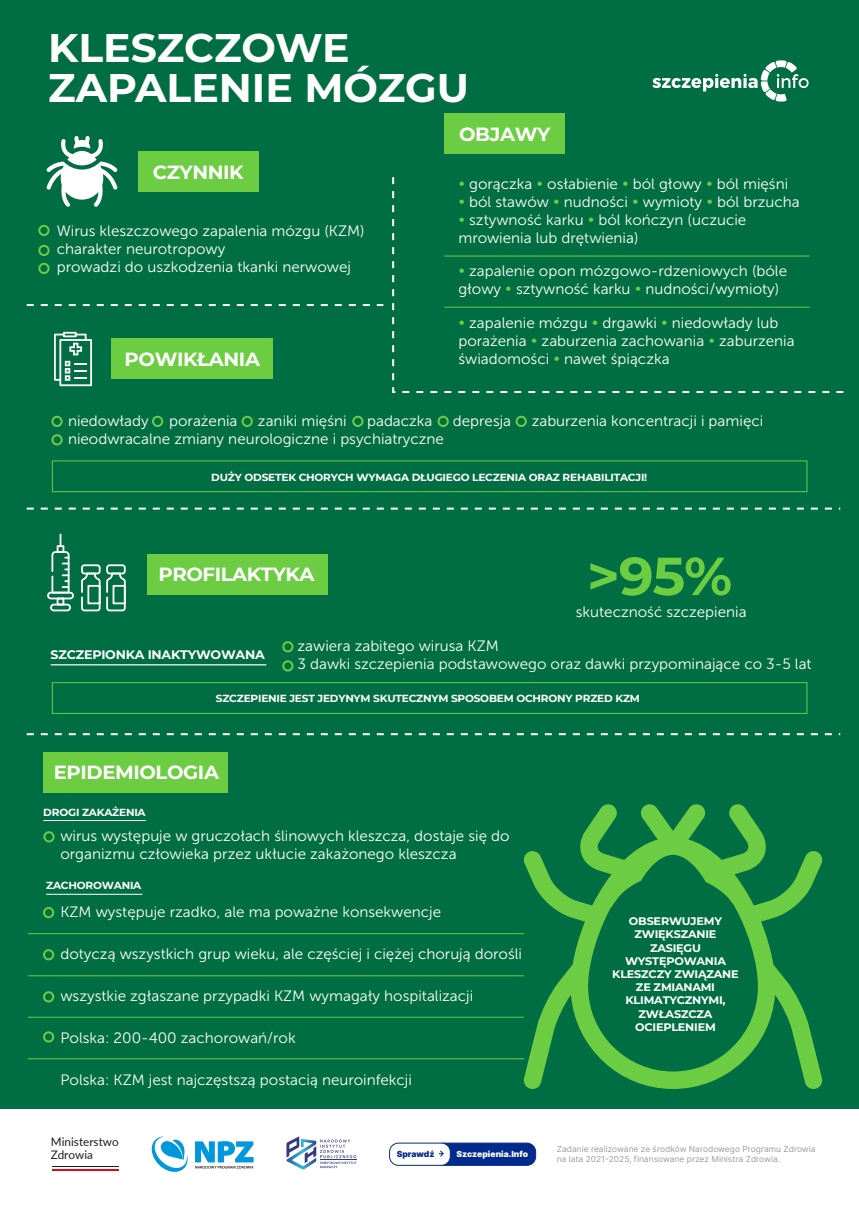
<style>
.page{position:relative;width:859px;height:1208px;background:#fff}
.page>*{position:absolute;margin:0;border:0;box-sizing:border-box;transform-origin:0 0}
.t1{font:700 53.4px "Montserrat";color:#6ccd42}
.t2{font:700 40px/40px "Montserrat";color:#fff}
.t3{font:700 19.1px "Montserrat";letter-spacing:-.02em;color:#fff}
.t4{font:15px/18px "Museo Sans 300";color:#fff}
.t5{font:700 12.4px "Montserrat";letter-spacing:-.02em;color:#fff}
.t6{font:11.7px/13.1px "Lato";color:#1d1d1b}
.t7{font:700 11px/13.2px "Montserrat";letter-spacing:-.02em;color:#fff;text-align:center}
.t8{font:700 10.3px "Montserrat";letter-spacing:-.02em;color:#fff}
.t9{font:8.3px/10px "Inter";color:#9d9d9c}
.t10{font:900 8.3px "Inter";color:#fff}
.t11{font:900 8.3px "Inter";color:#002a8c}
.s1{color:#6ccd42}
</style>
<div class="page">
<div style="left:0;top:0;width:859px;height:1123px;background:#006e42"></div>
<div style="left:444px;top:113px;width:121px;height:41px;background:#6ccd42"></div>
<div style="left:0;top:1109px;width:859px;height:99px;background:#fff"></div>
<svg style="left:151px;top:1136px;width:37px;height:36px"></svg>
<svg style="left:195px;top:1141px;width:59px;height:27px"></svg>
<svg style="left:286px;top:1136px;width:70px;height:33px"></svg>
<hr style="left:52px;top:1168px;width:67px;height:2px;background:#e30613">
<hr style="left:52px;top:1166px;width:67px;height:1px;background:#1d1d1b">
<div style="left:434px;top:1143px;width:102px;height:22px;background:#002a8c;border-radius:9px"></div>
<div style="left:434px;top:1142px;width:102px;height:23px;border:1px solid #002a8c;border-radius:9px"></div>
<div style="left:390px;top:1143px;width:60px;height:22px;background:#fff;border-radius:9px"></div>
<div style="left:389px;top:1142px;width:62px;height:23px;border:1px solid #002a8c;border-radius:9px"></div>
<svg style="left:439px;top:1150px;width:5px;height:7px"></svg>
<svg style="left:652px;top:60px;width:157px;height:42px"></svg>
<div style="left:44px;top:752px;width:184px;height:40px;background:#6ccd42"></div>
<div style="left:147px;top:554px;width:181px;height:40px;background:#6ccd42"></div>
<div style="left:50px;top:603px;width:21px;height:8px;border:2px solid #fff;border-radius:3px"></div>
<div style="left:47px;top:591px;width:27px;height:8px;border:2px solid #fff;border-radius:3px"></div>
<div style="left:57px;top:597px;width:7px;height:8px;border:2px solid #fff"></div>
<svg style="left:51px;top:534px;width:19px;height:60px"></svg>
<svg style="left:81px;top:574px;width:45px;height:38px"></svg>
<div style="left:81px;top:564px;width:20px;height:10px;border:2px solid #fff;border-radius:2px"></div>
<div style="left:106px;top:564px;width:20px;height:10px;border:2px solid #fff;border-radius:2px"></div>
<div style="left:87px;top:585px;width:14px;height:19px;border:2px solid #fff"></div>
<div style="left:113px;top:585px;width:13px;height:19px;border:2px solid #fff"></div>
<div style="left:138px;top:151px;width:121px;height:41px;background:#6ccd42"></div>
<svg style="left:27px;top:304px;width:356px;height:2px"></svg>
<svg style="left:27px;top:507px;width:813px;height:2px"></svg>
<svg style="left:27px;top:733px;width:813px;height:2px"></svg>
<hr style="left:28px;top:933px;width:496px;height:1px;background:#6ccd42">
<hr style="left:28px;top:1016px;width:496px;height:1px;background:#6ccd42">
<hr style="left:28px;top:1058px;width:496px;height:1px;background:#6ccd42">
<hr style="left:28px;top:975px;width:496px;height:1px;background:#6ccd42">
<svg style="left:392px;top:177px;width:452px;height:216px"></svg>
<div style="left:282px;top:641px;width:11px;height:11px;border:2px solid #6ccd42;border-radius:50%"></div>
<div style="left:282px;top:660px;width:11px;height:11px;border:2px solid #6ccd42;border-radius:50%"></div>
<hr style="left:51px;top:664px;width:215px;height:1px;background:#fff">
<div style="left:43px;top:831px;width:12px;height:11px;border:2px solid #6ccd42;border-radius:50%"></div>
<hr style="left:43px;top:820px;width:103px;height:1px;background:#fff">
<hr style="left:46px;top:893px;width:96px;height:1px;background:#fff">
<div style="left:111px;top:338px;width:162px;height:41px;background:#6ccd42"></div>
<svg style="left:54px;top:332px;width:38px;height:54px"></svg>
<div style="left:51px;top:416px;width:12px;height:11px;border:2px solid #6ccd42;border-radius:50%"></div>
<div style="left:152px;top:416px;width:11px;height:11px;border:2px solid #6ccd42;border-radius:50%"></div>
<div style="left:242px;top:416px;width:11px;height:11px;border:2px solid #6ccd42;border-radius:50%"></div>
<div style="left:352px;top:416px;width:11px;height:11px;border:2px solid #6ccd42;border-radius:50%"></div>
<div style="left:438px;top:416px;width:11px;height:11px;border:2px solid #6ccd42;border-radius:50%"></div>
<div style="left:516px;top:416px;width:11px;height:11px;border:2px solid #6ccd42;border-radius:50%"></div>
<div style="left:51px;top:434px;width:12px;height:11px;border:2px solid #6ccd42;border-radius:50%"></div>
<div style="left:52px;top:460px;width:755px;height:32px;border:1px solid #6ccd42"></div>
<div style="left:52px;top:682px;width:755px;height:32px;border:1px solid #6ccd42"></div>
<div style="left:38px;top:225px;width:12px;height:11px;border:2px solid #6ccd42;border-radius:50%"></div>
<div style="left:38px;top:245px;width:12px;height:11px;border:2px solid #6ccd42;border-radius:50%"></div>
<div style="left:38px;top:263px;width:12px;height:11px;border:2px solid #6ccd42;border-radius:50%"></div>
<div style="left:43px;top:907px;width:11px;height:11px;border:2px solid #6ccd42;border-radius:50%"></div>
<div style="left:43px;top:949px;width:11px;height:11px;border:2px solid #6ccd42;border-radius:50%"></div>
<div style="left:43px;top:991px;width:11px;height:11px;border:2px solid #6ccd42;border-radius:50%"></div>
<div style="left:43px;top:1031px;width:11px;height:11px;border:2px solid #6ccd42;border-radius:50%"></div>
<hr style="left:444px;top:256px;width:366px;height:1px;background:#6ccd42">
<hr style="left:444px;top:307px;width:366px;height:1px;background:#6ccd42">
<svg style="left:46px;top:136px;width:72px;height:71px"></svg>
<svg style="left:523px;top:804px;width:300px;height:285px"></svg>
<h2 class="t2" style="left:48px;top:27px;width:422px">KLESZCZOWE<br>ZAPALENIE MÓZGU</h2>
<p class="t3" style="left:153px;top:158px;width:92px">CZYNNIK</p>
<p class="t4" style="left:57px;top:222px;width:309px">Wirus kleszczowego zapalenia mózgu (KZM) charakter neurotropowy<br>prowadzi do uszkodzenia tkanki nerwowej</p>
<p class="t3" style="left:125px;top:345px;width:137px">POWIKŁANIA</p>
<p class="t3" style="left:459px;top:120px;width:93px">OBJAWY</p>
<p class="t4" style="left:458px;top:174px;width:331px"><span class="s1">•</span> gorączka <span class="s1">•</span> osłabienie <span class="s1">•</span> ból głowy <span class="s1">•</span> ból mięśni</p>
<p class="t4" style="left:458px;top:192px;width:343px"><span class="s1">•</span> ból stawów <span class="s1">•</span> nudności <span class="s1">•</span> wymioty <span class="s1">•</span> ból brzucha</p>
<p class="t4" style="left:458px;top:210px;width:289px"><span class="s1">•</span> sztywność karku <span class="s1">•</span> ból kończyn (uczucie mrowienia lub drętwienia)</p>
<p class="t4" style="left:458px;top:262px;width:330px"><span class="s1">•</span> zapalenie opon mózgowo-rdzeniowych (bóle głowy <span class="s1">•</span> sztywność karku <span class="s1">•</span> nudności/wymioty)</p>
<p class="t4" style="left:458px;top:314px;width:338px"><span class="s1">•</span> zapalenie mózgu <span class="s1">•</span> drgawki <span class="s1">•</span> niedowłady lub porażenia <span class="s1">•</span> zaburzenia zachowania <span class="s1">•</span> zaburzenia świadomości <span class="s1">•</span> nawet śpiączka</p>
<p class="t4" style="left:68px;top:411px;width:82px">niedowłady</p>
<p class="t4" style="left:169px;top:411px;width:70px">porażenia</p>
<p class="t4" style="left:258px;top:411px;width:90px">zaniki mięśni</p>
<p class="t4" style="left:367px;top:411px;width:67px">padaczka</p>
<p class="t4" style="left:453px;top:411px;width:60px">depresja</p>
<p class="t4" style="left:532px;top:411px;width:233px">zaburzenia koncentracji i pamięci</p>
<p class="t4" style="left:68px;top:429px;width:378px">nieodwracalne zmiany neurologiczne i psychiatryczne</p>
<p class="t8" style="left:211px;top:470px;width:437px">DUŻY ODSETEK CHORYCH WYMAGA DŁUGIEGO LECZENIA ORAZ REHABILITACJI!</p>
<p class="t3" style="left:158px;top:560px;width:158px">PROFILAKTYKA</p>
<h1 class="t1" style="left:587px;top:537px;width:147px">&gt;95%</h1>
<p class="t4" style="left:576px;top:603px;width:172px">skuteczność szczepienia</p>
<p class="t5" style="left:51px;top:645px;width:216px">SZCZEPIONKA INAKTYWOWANA</p>
<p class="t4" style="left:297px;top:637px;width:516px">zawiera zabitego wirusa KZM<br>3 dawki szczepienia podstawowego oraz dawki przypominające co 3-5 lat</p>
<p class="t8" style="left:216px;top:692px;width:426px">SZCZEPIENIE JEST JEDYNYM SKUTECZNYM SPOSOBEM OCHRONY PRZED KZM</p>
<p class="t3" style="left:54px;top:758px;width:167px">EPIDEMIOLOGIA</p>
<p class="t8" style="left:43px;top:804px;width:104px">DROGI ZAKAŻENIA</p>
<p class="t4" style="left:60px;top:827px;width:451px">wirus występuje w gruczołach ślinowych kleszcza, dostaje się do organizmu człowieka przez ukłucie zakażonego kleszcza</p>
<p class="t8" style="left:46px;top:878px;width:97px">ZACHOROWANIA</p>
<p class="t4" style="left:60px;top:903px;width:382px">KZM występuje rzadko, ale ma poważne konsekwencje</p>
<p class="t4" style="left:60px;top:945px;width:463px">dotyczą wszystkich grup wieku, ale częściej i ciężej chorują dorośli</p>
<p class="t4" style="left:60px;top:987px;width:414px">wszystkie zgłaszane przypadki KZM wymagały hospitalizacji</p>
<p class="t4" style="left:60px;top:1029px;width:237px">Polska: 200-400 zachorowań/rok</p>
<p class="t4" style="left:60px;top:1071px;width:353px">Polska: KZM jest najczęstszą postacią neuroinfekcji</p>
<p class="t6" style="left:51px;top:1134px;width:69px">Ministerstwo<br>Zdrowia</p>
<p class="t11" style="left:397px;top:1147px;width:39px">Sprawdź</p>
<p class="t10" style="left:456px;top:1147px;width:73px">Szczepienia.Info</p>
<p class="t7" style="left:612px;top:914px;width:128px">OBSERWUJEMY<br>ZWIĘKSZANIE<br>ZASIĘGU<br>WYSTĘPOWANIA<br>KLESZCZY ZWIĄZANE<br>ZE ZMIANAMI<br>KLIMATYCZNYMI,<br>ZWŁASZCZA<br>OCIEPLENIEM</p>
<p class="t9" style="left:557px;top:1143px;width:260px">Zadanie realizowane ze środków Narodowego Programu Zdrowia na lata 2021-2025, finansowane przez Ministra Zdrowia.</p>
</div>
